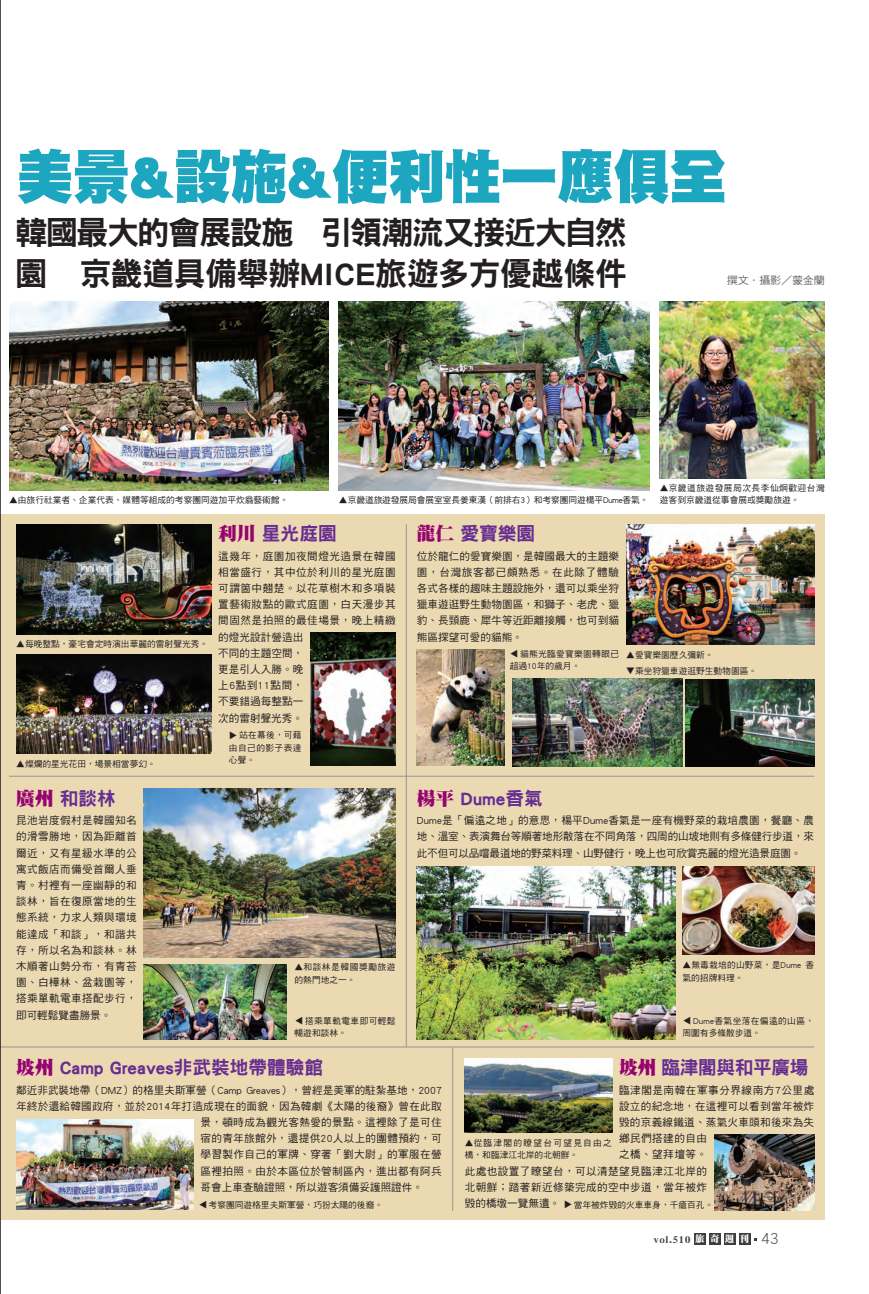
<style>
.page{position:relative;width:869px;height:1294px;background:#fff}
.page>*{position:absolute;margin:0;border:0;box-sizing:border-box;transform-origin:0 0}
.t1{font:58.5px "DF Hei Std W12";letter-spacing:-.02em;color:#1ca6c0}
.t2{font:32.38px/41.1px "DF Hei Std W9";letter-spacing:-.04em;color:#231f20}
.t3{font:18.62px "DF Hei Std W9";color:#672d91}
.t4{font:18.62px "DF Hei Std W9";letter-spacing:-.02em;color:#672d91}
.t5{font:10.62px/16.1px "DF Hei Std W5";letter-spacing:.025em;color:#231f20;text-align:justify}
.t6{font:10.62px/16.1px "DF Hei Std W5";letter-spacing:.05em;color:#231f20}
.t7{font:10.62px "DF Hei Std W5";letter-spacing:.005em;color:#231f20}
.t8{font:10.62px "DF Hei Std W5";color:#231f20}
.t9{font:10.62px "DF Hei Std W5";letter-spacing:-.025em;color:#69696c;scale:1.05 1}
.t10{font:10.62px "DF Hei Std W5";letter-spacing:.045em;color:#231f20}
.t11{font:9.38px "DF Ya Song GB5 Std W9";letter-spacing:.1em;color:#3e3e3f}
.t12{font:8.75px/12.5px "DF Hei Std W5";color:#231f20;text-align:justify}
.t13{font:8.75px/12.5px "DF Hei Std W5";letter-spacing:.04em;color:#231f20}
.t14{font:8.75px/12.5px "DF Hei Std W5";letter-spacing:.055em;color:#231f20}
.t15{font:8.75px/12.5px "DF Hei Std W5";letter-spacing:.14em;color:#231f20}
.t16{font:8.75px/12.5px "DF Hei Std W5";letter-spacing:.025em;color:#231f20}
.t17{font:8.75px/12.5px "DF Hei Std W5";letter-spacing:.035em;color:#231f20}
.t18{font:8.75px/12.5px "DF Hei Std W5";letter-spacing:.065em;color:#231f20}
.s1{font-family:"DF Ming Std W14";color:#960370}
.s2{font-family:"DF Ming Std W12";color:#fff}
.s3{font-family:"DF Hei Std W3";font-size:16.62px}
</style>
<div class="page">
<img style="left:1px;top:301px;width:824px;height:944px">
<svg style="left:0;top:0;width:1px;height:1294px"></svg>
<p class="t1" style="left:18px;top:145px;width:711px">美景&amp;設施&amp;便利性一應俱全</p>
<p class="t2" style="left:17px;top:211px;width:613px">韓國最大的會展設施 引領潮流又接近大自然園 京畿道具備舉辦MICE旅遊多方優越條件</p>
<p class="t9" style="left:726px;top:274px;width:95px">撰文．攝影／蒙金蘭</p>
<p class="t12" style="left:9px;top:493px;width:281px">▲由旅行社業者、企業代表、媒體等組成的考察團同遊加平炊翁藝術館。</p>
<p class="t12" style="left:339px;top:493px;width:311px">▲京畿道旅遊發展局會展室室長姜東漢（前排右3）和考察團同遊楊平Dume香氣。</p>
<p class="t12" style="left:11px;top:493px;width:281px">▲由旅行社業者、企業代表、媒體等組成的考察團同遊加平炊翁藝術館。</p>
<p class="t14" style="left:659px;top:481px;width:166px">▲京畿道旅遊發展局次長李仙炯歡迎台灣遊客到京畿道從事會展或獎勵旅遊。</p>
<p class="t12" style="left:16px;top:637px;width:193px">▲每晚整點，豪宅會定時演出華麗的雷射聲光秀。</p>
<p class="t12" style="left:16px;top:757px;width:141px">▲燦爛的星光花田，場景相當夢幻。</p>
<p class="t3" style="left:16px;top:788px;width:101px"><span class="s1">廣州</span> 和談林</p>
<p class="t5" style="left:16px;top:812px;width:122px">昆池岩度假村是韓國知名的滑雪勝地，因為距離首爾近，又有星級水準的公寓式飯店而備受首爾人垂青。村裡有一座幽靜的和談林，旨在復原當地的生態系統，力求人類與環境能達成「和談」，和諧共存，所以名為和談林。林木順著山勢分布，有青苔園、白樺林、盆栽園等，搭乘單軌電車搭配步行，即可輕鬆覽盡勝景。</p>
<p class="t3" style="left:218px;top:523px;width:120px"><span class="s1">利川</span> 星光庭園</p>
<p class="t6" style="left:218px;top:547px;width:179px">這幾年，庭園加夜間燈光造景在韓國相當盛行，其中位於利川的星光庭園可謂箇中翹楚。以花草樹木和多項裝置藝術妝點的歐式庭園，白天漫步其間固然是拍照的最佳場景，晚上精緻的燈光設計營造出<br>不同的主題空間，<br>更是引人入勝。晚<br>上6點到11點間，<br>不要錯過每整點一<br>次的雷射聲光秀。</p>
<p class="t12" style="left:229px;top:728px;width:74px;text-indent:10px">站在幕後，可藉由自己的影子表達心聲。</p>
<p class="t12" style="left:239px;top:731px;width:10px;rotate:90deg">▲</p>
<p class="t18" style="left:294px;top:960px;width:102px">▲和談林是韓國獎勵旅遊的熱門地之一。</p>
<p class="t13" style="left:294px;top:1014px;width:103px;text-indent:11px">搭乘單軌電車即可輕鬆暢遊和談林。</p>
<p class="t12" style="left:292px;top:1025px;width:10px;rotate:-90deg">▲</p>
<p class="t3" style="left:417px;top:523px;width:120px"><span class="s1">龍仁</span> 愛寶樂園</p>
<p class="t5" style="left:417px;top:547px;width:203px">位於龍仁的愛寶樂園，是韓國最大的主題樂園，台灣旅客都已頗熟悉。在此除了體驗各式各樣的趣味主題設施外，還可以乘坐狩獵車遊逛野生動物園區，和獅子、老虎、獵豹、長頸鹿、犀牛等近距離接觸，也可到貓熊區探望可愛的貓熊。</p>
<p class="t17" style="left:509px;top:647px;width:111px;text-indent:10px">貓熊光臨愛寶樂園轉眼已超過10年的歲月。</p>
<p class="t12" style="left:507px;top:658px;width:10px;rotate:-90deg">▲</p>
<p class="t12" style="left:626px;top:648px;width:89px">▲愛寶樂園歷久彌新。</p>
<p class="t12" style="left:626px;top:664px;width:132px">▼乘坐狩獵車遊逛野生動物園區。</p>
<p class="t3" style="left:417px;top:788px;width:127px"><span class="s1">楊平</span> Dume香氣</p>
<p class="t5" style="left:417px;top:812px;width:398px">Dume是「偏遠之地」的意思，楊平Dume香氣是一座有機野菜的栽培農園，餐廳、農地、溫室、表演舞台等順著地形散落在不同角落，四周的山坡地則有多條健行步道，來此不但可以品嚐最道地的野菜料理、山野健行，晚上也可欣賞亮麗的燈光造景庭園。</p>
<p class="t16" style="left:682px;top:958px;width:133px">▲無毒栽培的山野菜，是Dume 香氣的招牌料理。</p>
<p class="t13" style="left:682px;top:1014px;width:133px;text-indent:11px">Dume香氣坐落在偏遠的山區，周圍有多條散步道。</p>
<p class="t12" style="left:680px;top:1025px;width:10px;rotate:-90deg">▲</p>
<p class="t3" style="left:16px;top:1057px;width:308px"><span class="s1">坡州</span> Camp Greaves非武裝地帶體驗館</p>
<p class="t7" style="left:16px;top:1083px;width:427px">鄰近非武裝地帶（DMZ）的格里夫斯軍營（Camp Greaves），曾經是美軍的駐紮基地，2007</p>
<p class="t5" style="left:16px;top:1097px;width:427px">年終於還給韓國政府，並於2014年打造成現在的面貌，因為韓劇《太陽的後裔》曾在此取</p>
<p class="t5" style="left:200px;top:1113px;width:242px">景，頓時成為觀光客熱愛的景點。這裡除了是可住</p>
<p class="t5" style="left:200px;top:1130px;width:242px">宿的青年旅館外，還提供20人以上的團體預約，可</p>
<p class="t5" style="left:200px;top:1146px;width:242px">學習製作自己的軍牌、穿著「劉大尉」的軍服在營</p>
<p class="t5" style="left:200px;top:1162px;width:242px">區裡拍照。由於本區位於管制區內，進出都有阿兵</p>
<p class="t8" style="left:200px;top:1181px;width:224px">哥會上車查驗證照，所以遊客須備妥護照證件。</p>
<p class="t4" style="left:618px;top:1057px;width:191px"><span class="s1">坡州</span> 臨津閣與和平廣場</p>
<p class="t6" style="left:618px;top:1081px;width:196px">臨津閣是南韓在軍事分界線南方7公里處</p>
<p class="t5" style="left:618px;top:1097px;width:196px">設立的紀念地，在這裡可以看到當年被炸</p>
<p class="t5" style="left:618px;top:1113px;width:196px">毀的京義線鐵道、蒸氣火車頭和後來為失</p>
<p class="t10" style="left:618px;top:1132px;width:89px">鄉民們搭建的自由</p>
<p class="t5" style="left:618px;top:1146px;width:89px">之橋、望拜壇等。</p>
<p class="t5" style="left:464px;top:1162px;width:243px">此處也設置了瞭望台，可以清楚望見臨津江北岸的</p>
<p class="t5" style="left:464px;top:1178px;width:243px">北朝鮮；踏著新近修築完成的空中步道，當年被炸</p>
<p class="t8" style="left:464px;top:1197px;width:97px">毀的橋墩一覽無遺。</p>
<p class="t15" style="left:464px;top:1136px;width:148px">▲從臨津閣的瞭望台可望見自由之橋，和臨津江北岸的北朝鮮。</p>
<p class="t12" style="left:197px;top:1208px;width:10px;rotate:-90deg">▲</p>
<p class="t12" style="left:208px;top:1197px;width:176px">考察團同遊格里夫斯軍營，巧扮太陽的後裔。</p>
<p class="t12" style="left:574px;top:1199px;width:10px;rotate:90deg">▲</p>
<p class="t12" style="left:573px;top:1197px;width:141px">當年被炸毀的火車車身，千瘡百孔。</p>
<p class="t11" style="left:653px;top:1234px;width:126px">vol.510 <span class="s2">旅奇週刊</span> <span class="s3">43</span></p>
</div>
